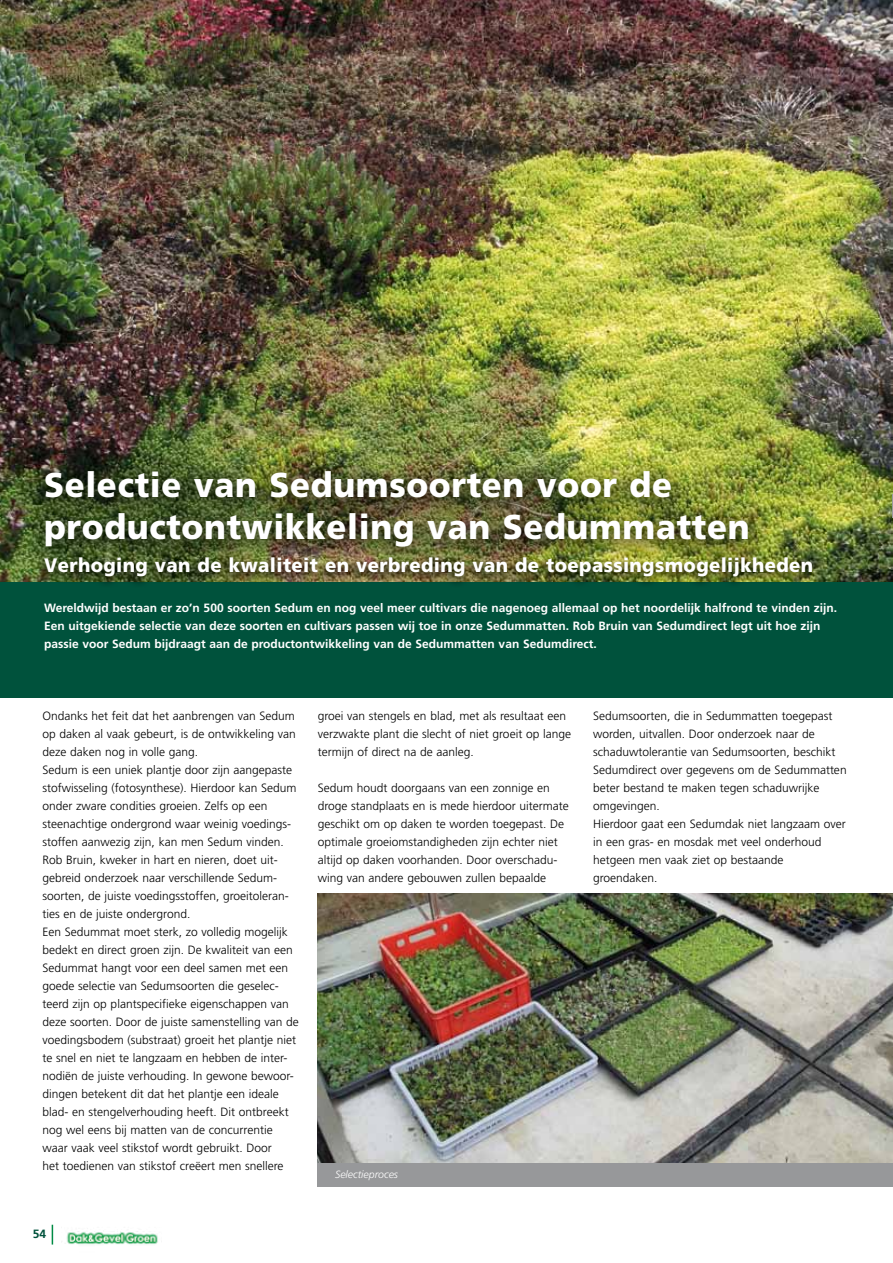
<style>
.page{position:relative;width:893px;height:1263px;background:#fff}
.page>*{position:absolute;margin:0;border:0;box-sizing:border-box;transform-origin:0 0}
.t1{font:900 34.5px/41.4px "Frutiger";letter-spacing:.02em;color:#fff;scale:.95 1}
.t2{font:900 19.5px "Frutiger";letter-spacing:.02em;color:#fff;scale:.95 1}
.t3{font:300 12px/18px "Frutiger";color:#000}
.t4{font:700 12px/18px "Frutiger";color:#fff}
.t5{font:700 12px "Frutiger";color:#00523c}
.t6{font:italic 300 10.5px "Frutiger";color:#fff}
</style>
<div class="page">
<svg style="left:52px;top:1225px;width:1px;height:19px"></svg>
<img style="left:66px;top:1231px;width:92px;height:14px">
<img style="left:0;top:0;width:893px;height:582px">
<div style="left:0;top:582px;width:893px;height:115px;background:#00523c"></div>
<hr style="left:892px;top:0;width:1px;height:170px;background:#00523c">
<div style="left:24px;top:453px;width:748px;height:119px;background:#000;opacity:.5"></div>
<div style="left:34px;top:551px;width:786px;height:38px;background:#000;opacity:.5"></div>
<img style="left:318px;top:894px;width:575px;height:269px">
<div style="left:318px;top:1163px;width:575px;height:23px;background:#97989a"></div>
<svg style="left:892px;top:494px;width:1px;height:23px"></svg>
<h1 class="t1" style="left:44px;top:464px;width:744px">Selectie van Sedumsoorten voor de productontwikkeling van Sedummatten</h1>
<h2 class="t2" style="left:44px;top:553px;width:811px">Verhoging van de kwaliteit en verbreding van de toepassingsmogelijkheden</h2>
<p class="t4" style="left:44px;top:599px;width:795px">Wereldwijd bestaan er zo’n 500 soorten Sedum en nog veel meer cultivars die nagenoeg allemaal op het noordelijk halfrond te vinden zijn.<br>Een uitgekiende selectie van deze soorten en cultivars passen wij toe in onze Sedummatten. Rob Bruin van Sedumdirect legt uit hoe zijn passie voor Sedum bijdraagt aan de productontwikkeling van de Sedummatten van Sedumdirect.</p>
<p class="t3" style="left:43px;top:707px;width:258px">Ondanks het feit dat het aanbrengen van Sedum op daken al vaak gebeurt, is de ontwikkeling van deze daken nog in volle gang.<br>Sedum is een uniek plantje door zijn aangepaste stofwisseling (fotosynthese). Hierdoor kan Sedum onder zware condities groeien. Zelfs op een steenachtige ondergrond waar weinig voedings&shy;stoffen aanwezig zijn, kan men Sedum vinden.<br>Rob Bruin, kweker in hart en nieren, doet uit&shy;gebreid onderzoek naar verschillende Sedum&shy;soorten, de juiste voedingsstoffen, groeitoleran&shy;ties en de juiste ondergrond.<br>Een Sedummat moet sterk, zo volledig mogelijk bedekt en direct groen zijn. De kwaliteit van een Sedummat hangt voor een deel samen met een goede selectie van Sedumsoorten die geselec&shy;teerd zijn op plantspecifieke eigenschappen van deze soorten. Door de juiste samenstelling van de voedingsbodem (substraat) groeit het plantje niet te snel en niet te langzaam en hebben de inter&shy;nodiën de juiste verhouding. In gewone bewoor&shy;dingen betekent dit dat het plantje een ideale blad- en stengelverhouding heeft. Dit ontbreekt nog wel eens bij matten van de concurrentie waar vaak veel stikstof wordt gebruikt. Door<br>het toedienen van stikstof creëert men snellere</p>
<p class="t3" style="left:318px;top:707px;width:255px">groei van stengels en blad, met als resultaat een verzwakte plant die slecht of niet groeit op lange termijn of direct na de aanleg.</p>
<p class="t3" style="left:318px;top:779px;width:252px">Sedum houdt doorgaans van een zonnige en droge standplaats en is mede hierdoor uitermate geschikt om op daken te worden toegepast. De optimale groeiomstandigheden zijn echter niet altijd op daken voorhanden. Door overschadu&shy;wing van andere gebouwen zullen bepaalde</p>
<p class="t6" style="left:335px;top:1168px;width:64px">Selectieproces</p>
<p class="t5" style="left:33px;top:1227px;width:15px">54</p>
<p class="t3" style="left:593px;top:707px;width:255px">Sedumsoorten, die in Sedummatten toegepast worden, uitvallen. Door onderzoek naar de schaduwtolerantie van Sedumsoorten, beschikt Sedumdirect over gegevens om de Sedummatten beter bestand te maken tegen schaduwrijke omgevingen.<br>Hierdoor gaat een Sedumdak niet langzaam over in een gras- en mosdak met veel onderhoud hetgeen men vaak ziet op bestaande groendaken.</p>
</div>
